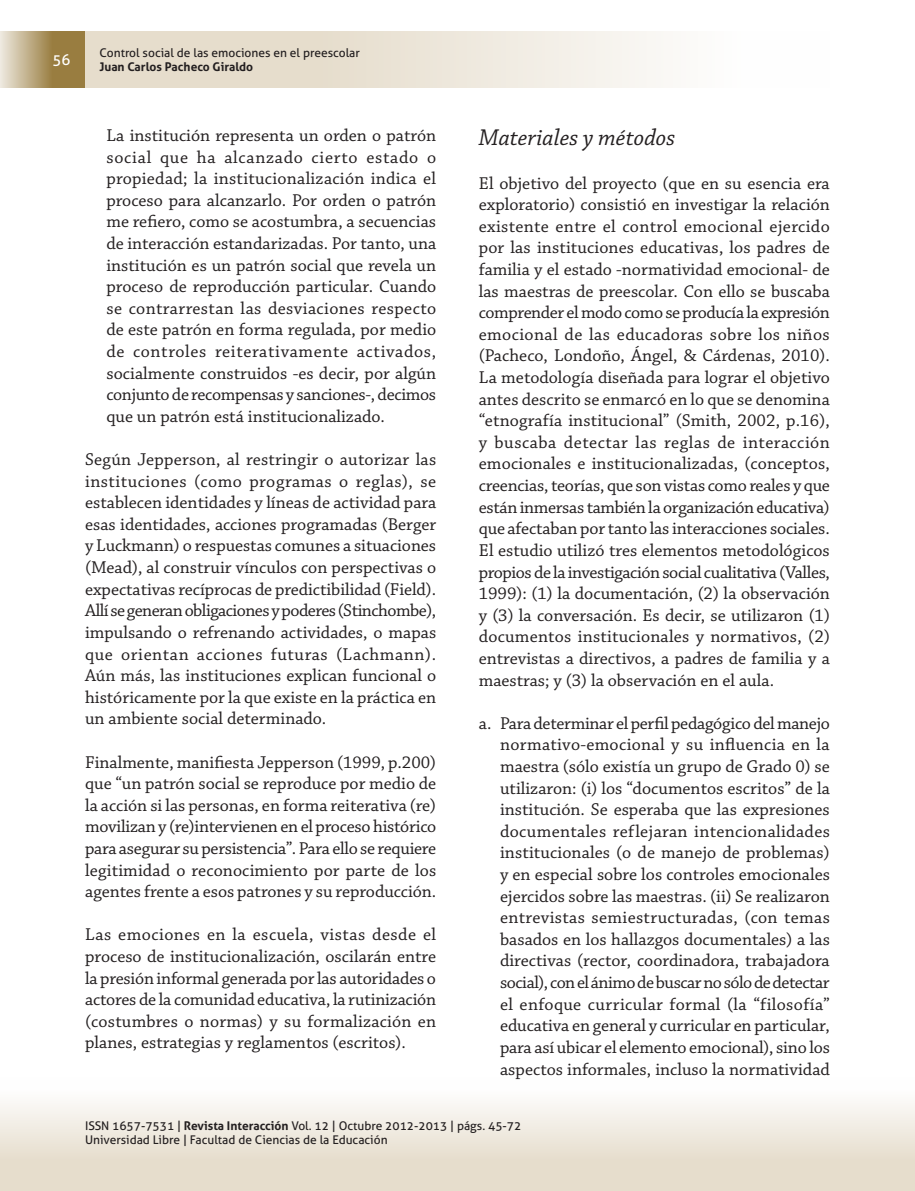
<style>
.page{position:relative;width:915px;height:1191px;background:#fff}
.page>*{position:absolute;margin:0;border:0;box-sizing:border-box;transform-origin:0 0}
.Subtítulo{font:italic 24px "Chaparral Pro";color:#231f20}
.Cuerpo_de_texto{font:18px/21.6px "Chaparral Pro";color:#231f20;text-align:justify}
.t1{font:15px "Aller";color:#fff}
.t2{font:12px/14.4px "Aller";color:#231f20}
.t3{font:700 12px "Aller";color:#231f20}
.s1{font-weight:700}
</style>
<div class="page">
<hr style="left:914px;top:1077px;width:1px;height:114px;background:#e6ddcc">
<div style="left:0;top:1077px;width:914px;height:114px;background:linear-gradient(to bottom,#fff,#e1d6c2)"></div>
<div style="left:85px;top:31px;width:744px;height:57px;background:linear-gradient(to right,#e0d5c0,#fff)"></div>
<svg style="left:0;top:31px;width:85px;height:57px;background:#b39f72"></svg>
<p class="t1" style="left:53px;top:51px;width:20px">56</p>
<p class="t2" style="left:99px;top:45px;width:262px">Control social de las emociones en el preescolar</p>
<p class="t3" style="left:99px;top:59px;width:155px">Juan Carlos Pacheco Giraldo</p>
<p class="Cuerpo_de_texto" style="left:106px;top:125px;width:331px">La institución representa un orden o patrón social que ha alcanzado cierto estado o propiedad; la institucionalización indica el proceso para alcanzarlo. Por orden o patrón me refiero, como se acostumbra, a secuencias de interacción estandarizadas. Por tanto, una institución es un patrón social que revela un proceso de reproducción particular. Cuando se contrarrestan las desviaciones respecto de este patrón en forma regulada, por medio de controles reiterativamente activados, socialmente construidos -es decir, por algún conjunto de recompensas y sanciones-, decimos que un patrón está institucionalizado.</p>
<p class="Cuerpo_de_texto" style="left:85px;top:449px;width:352px">Según Jepperson, al restringir o autorizar las instituciones (como programas o reglas), se establecen identidades y líneas de actividad para esas identidades, acciones programadas (Berger y Luckmann) o respuestas comunes a situaciones (Mead), al construir vínculos con perspectivas o expectativas recíprocas de predictibilidad (Field).<br>Allí se generan obligaciones y poderes (Stinchombe), impulsando o refrenando actividades, o mapas que orientan acciones futuras (Lachmann).<br>Aún más, las instituciones explican funcional o históricamente por la que existe en la práctica en un ambiente social determinado.</p>
<p class="Cuerpo_de_texto" style="left:85px;top:752px;width:352px">Finalmente, manifiesta Jepperson (1999, p.200) que “un patrón social se reproduce por medio de la acción si las personas, en forma reiterativa (re) movilizan y (re)intervienen en el proceso histórico para asegurar su persistencia”. Para ello se requiere legitimidad o reconocimiento por parte de los agentes frente a esos patrones y su reproducción.</p>
<p class="Cuerpo_de_texto" style="left:85px;top:924px;width:352px">Las emociones en la escuela, vistas desde el proceso de institucionalización, oscilarán entre la presión informal generada por las autoridades o actores de la comunidad educativa, la rutinización (costumbres o normas) y su formalización en planes, estrategias y reglamentos (escritos).</p>
<p class="Subtítulo" style="left:478px;top:125px;width:198px">Materiales y métodos</p>
<p class="Cuerpo_de_texto" style="left:478px;top:173px;width:352px">El objetivo del proyecto (que en su esencia era exploratorio) consistió en investigar la relación existente entre el control emocional ejercido por las instituciones educativas, los padres de familia y el estado -normatividad emocional- de las maestras de preescolar. Con ello se buscaba comprender el modo como se producía la expresión emocional de las educadoras sobre los niños (Pacheco, Londoño, Ángel, &amp; Cárdenas, 2010).<br>La metodología diseñada para lograr el objetivo antes descrito se enmarcó en lo que se denomina “etnografía institucional” (Smith, 2002, p.16), y buscaba detectar las reglas de interacción emocionales e institucionalizadas, (conceptos, creencias, teorías, que son vistas como reales y que están inmersas también la organización educativa) que afectaban por tanto las interacciones sociales.<br>El estudio utilizó tres elementos metodológicos propios de la investigación social cualitativa (Valles, 1999): (1) la documentación, (2) la observación y (3) la conversación. Es decir, se utilizaron (1) documentos institucionales y normativos, (2) entrevistas a directivos, a padres de familia y a maestras; y (3) la observación en el aula.</p>
<p class="Cuerpo_de_texto" style="left:500px;top:713px;width:331px;text-indent:-21px">a. Para determinar el perfil pedagógico del manejo normativo-emocional y su influencia en la maestra (sólo existía un grupo de Grado 0) se utilizaron: (i) los “documentos escritos” de la institución. Se esperaba que las expresiones documentales reflejaran intencionalidades institucionales (o de manejo de problemas) y en especial sobre los controles emocionales ejercidos sobre las maestras. (ii) Se realizaron entrevistas semiestructuradas, (con temas basados en los hallazgos documentales) a las directivas (rector, coordinadora, trabajadora social), con el ánimo de buscar no sólo de detectar el enfoque curricular formal (la “filosofía” educativa en general y curricular en particular, para así ubicar el elemento emocional), sino los aspectos informales, incluso la normatividad</p>
<p class="t2" style="left:85px;top:1118px;width:437px">ISSN 1657-7531 | <span class="s1">Revista Interacción</span> Vol. 12 | Octubre 2012-2013 | págs. 45-72<br>Universidad Libre | Facultad de Ciencias de la Educación</p>
</div>
